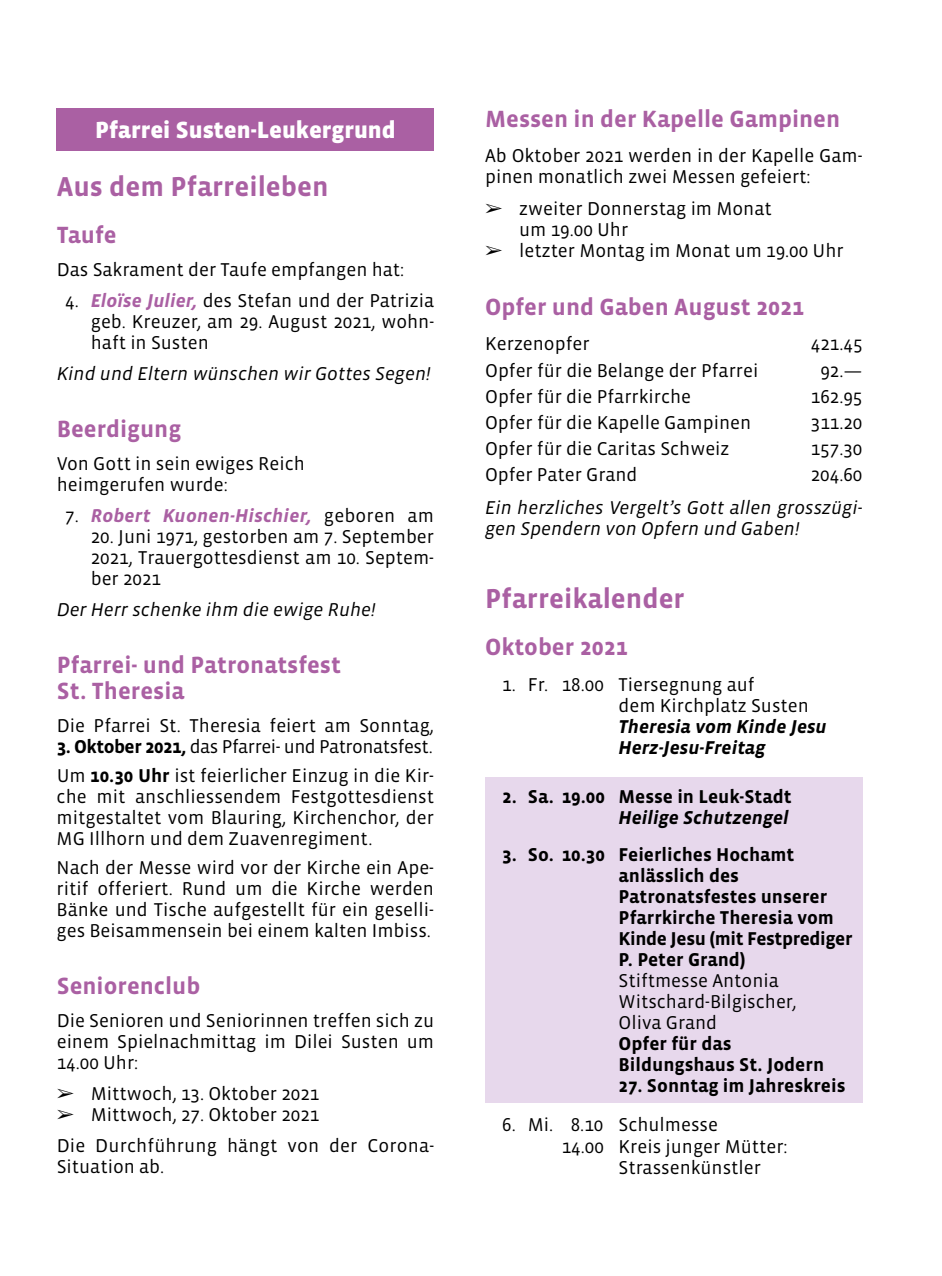
<style>
.page{position:relative;width:942px;height:1276px;background:#fff}
.page>*{position:absolute;margin:0;border:0;box-sizing:border-box;transform-origin:0 0}
.t1{font:700 28px "Vista Sans";color:#aa60a3}
.t2{font:700 24px/26px "Vista Sans";color:#aa60a3}
.t3{font:900 24px "Vista Sans";color:#fff}
.t4{font:19px/21px "Vista Sans";color:#000}
.t5{font:700 19px/21px "Vista Sans";color:#000}
.t6{font:italic 19px/21.2px "Vista Sans";color:#000}
.t7{font:italic 700 19px/21.2px "Vista Sans";color:#000}
.t8{font:italic 700 19px "Vista Sans";letter-spacing:.01em;color:#aa60a3}
.s1{font-weight:700;font-style:italic;color:#aa60a3}
.s2{font-weight:400;font-style:normal;color:#000}
.s3{font-weight:700}
</style>
<div class="page">
<div style="left:485px;top:777px;width:377px;height:325px;background:#e7d8ec"></div>
<div style="left:57px;top:108px;width:377px;height:42px;background:#aa60a3"></div>
<p class="t3" style="left:95px;top:118px;width:302px">Pfarrei Susten-Leukergrund</p>
<h1 class="t1" style="left:57px;top:172px;width:273px">Aus dem Pfarreileben</h1>
<p class="t2" style="left:57px;top:222px;width:61px">Taufe</p>
<p class="t4" style="left:57px;top:259px;width:349px">Das Sakrament der Taufe empfangen hat:</p>
<p class="t4" style="left:91px;top:290px;width:345px;text-align:justify;text-indent:-26px">4. <span class="s1">Eloïse Julier,</span> des Stefan und der Patrizia geb. Kreuzer, am 29. August 2021, wohn&shy;haft in Susten</p>
<p class="t6" style="left:57px;top:363px;width:375px">Kind und Eltern wünschen wir Gottes Segen!</p>
<p class="t2" style="left:57px;top:416px;width:126px">Beerdigung</p>
<p class="t4" style="left:57px;top:453px;width:249px">Von Gott in sein ewiges Reich heimgerufen wurde:</p>
<p class="t8" style="left:65px;top:506px;width:370px"><span class="s2">7.</span> Robert Kuonen-Hischier, <span class="s2">geboren am</span></p>
<p class="t4" style="left:91px;top:526px;width:344px;text-align:justify">20. Juni 1971, gestorben am 7. September 2021, Trauergottesdienst am 10. Septem&shy;ber 2021</p>
<p class="t6" style="left:57px;top:599px;width:320px">Der Herr schenke ihm die ewige Ruhe!</p>
<p class="t2" style="left:57px;top:652px;width:285px">Pfarrei- und Patronatsfest<br>St. Theresia</p>
<p class="t4" style="left:57px;top:715px;width:378px">Die Pfarrei St. Theresia feiert am Sonntag,</p>
<p class="t4" style="left:57px;top:732px;width:377px;line-height:29px"><span class="s3">3. Oktober 2021,</span> das Pfarrei- und Patronatsfest.<br>Um <span class="s3">10.30 Uhr</span> ist feierlicher Einzug in die Kir-</p>
<p class="t4" style="left:57px;top:786px;width:379px;text-align:justify">che mit anschliessendem Festgottesdienst mitgestaltet vom Blauring, Kirchenchor, der MG Illhorn und dem Zuavenregiment.</p>
<p class="t4" style="left:57px;top:857px;width:379px">Nach der Messe wird vor der Kirche ein Ape-- ritif offeriert. Rund um die Kirche werden Bänke und Tische aufgestellt für ein geselli&shy;ges Beisammensein bei einem kalten Imbiss.</p>
<p class="t2" style="left:57px;top:973px;width:145px">Seniorenclub</p>
<p class="t4" style="left:57px;top:1010px;width:379px;text-align:justify">Die Senioren und Seniorinnen treffen sich zu einem Spielnachmittag im Dilei Susten um 14.00 Uhr:</p>
<p class="t4" style="left:57px;top:1083px;width:264px">➢ Mittwoch, 13. Oktober 2021</p>
<p class="t4" style="left:57px;top:1099px;width:378px;line-height:31px">➢ Mittwoch, 27. Oktober 2021<br>Die Durchführung hängt von der Corona-</p>
<p class="t4" style="left:57px;top:1156px;width:109px">Situation ab.</p>
<p class="t2" style="left:485px;top:106px;width:356px">Messen in der Kapelle Gampinen</p>
<p class="t4" style="left:485px;top:145px;width:376px">Ab Oktober 2021 werden in der Kapelle Gam-- pinen monatlich zwei Messen gefeiert:</p>
<p class="t4" style="left:519px;top:198px;width:254px;text-indent:-34px">➢ zweiter Donnerstag im Monat um 19.00 Uhr</p>
<p class="t4" style="left:485px;top:241px;width:360px">➢ letzter Montag im Monat um 19.00 Uhr</p>
<p class="t2" style="left:485px;top:294px;width:320px">Opfer und Gaben August 2021</p>
<p class="t4" style="left:485px;top:334px;width:106px">Kerzenopfer</p>
<p class="t4" style="left:810px;top:334px;width:53px">421.45</p>
<p class="t4" style="left:485px;top:360px;width:274px">Opfer für die Belange der Pfarrei</p>
<p class="t4" style="left:820px;top:360px;width:44px">92.—</p>
<p class="t4" style="left:485px;top:386px;width:207px">Opfer für die Pfarrkirche</p>
<p class="t4" style="left:810px;top:386px;width:53px">162.95</p>
<p class="t4" style="left:485px;top:412px;width:267px">Opfer für die Kapelle Gampinen</p>
<p class="t4" style="left:810px;top:412px;width:53px">311.20</p>
<p class="t4" style="left:485px;top:439px;width:246px">Opfer für die Caritas Schweiz</p>
<p class="t4" style="left:810px;top:439px;width:53px">157.30</p>
<p class="t4" style="left:485px;top:465px;width:154px">Opfer Pater Grand</p>
<p class="t4" style="left:810px;top:465px;width:53px">204.60</p>
<p class="t6" style="left:485px;top:497px;width:379px">Ein herzliches Vergelt’s Gott allen grosszügi&shy;gen Spendern von Opfern und Gaben!</p>
<h1 class="t1" style="left:485px;top:584px;width:201px">Pfarreikalender</h1>
<p class="t2" style="left:485px;top:634px;width:144px">Oktober 2021</p>
<p class="t4" style="left:618px;top:674px;width:192px;text-indent:-116px">1. Fr. 18.00 Tiersegnung auf<br>dem Kirchplatz Susten</p>
<p class="t7" style="left:618px;top:716px;width:210px">Theresia vom Kinde Jesu<br>Herz-Jesu-Freitag</p>
<p class="t5" style="left:502px;top:786px;width:291px">2. Sa. 19.00 Messe in Leuk-Stadt</p>
<p class="t7" style="left:618px;top:807px;width:172px">Heilige Schutzengel</p>
<p class="t5" style="left:618px;top:844px;width:235px;text-indent:-116px">3. So. 10.30 Feierliches Hochamt anlässlich des<br>Patronatsfestes unserer<br>Pfarrkirche Theresia vom<br>Kinde Jesu (mit Festprediger<br>P. Peter Grand)</p>
<p class="t4" style="left:618px;top:970px;width:179px">Stiftmesse Antonia<br>Witschard-Bilgischer,<br>Oliva Grand</p>
<p class="t5" style="left:618px;top:1033px;width:207px">Opfer für das<br>Bildungshaus St. Jodern</p>
<p class="t5" style="left:618px;top:1075px;width:228px">27. Sonntag im Jahreskreis</p>
<p class="t4" style="left:502px;top:1115px;width:217px">6. Mi. 8.10 Schulmesse</p>
<p class="t4" style="left:561px;top:1136px;width:227px">14.00 Kreis junger Mütter:</p>
<p class="t4" style="left:618px;top:1157px;width:144px">Strassenkünstler</p>
</div>
